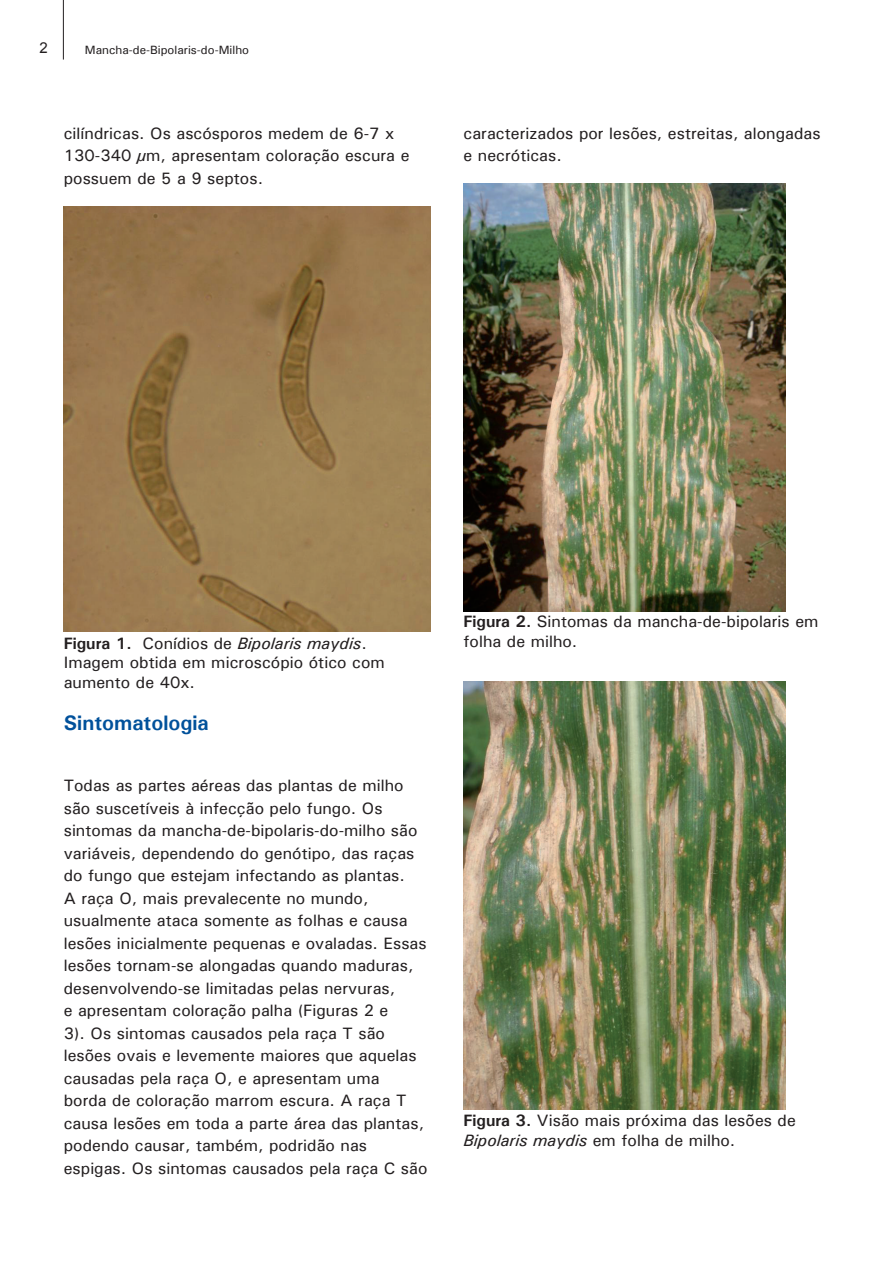
<style>
.page{position:relative;width:893px;height:1263px;background:#fff}
.page>*{position:absolute;margin:0;border:0;box-sizing:border-box;transform-origin:0 0}
.t1{font:700 21px "Univers";color:#01519b}
.t2{font:16.5px/22.5px "Univers";color:#231f20}
.t3{font:15px "Arial";color:#231f20}
.t4{font:12px "Univers";color:#231f20}
.s1{font-weight:700}
.s2{font-style:italic}
</style>
<div class="page">
<hr style="left:63px;top:0;width:1px;height:60px;background:#231f20">
<img style="left:64px;top:206px;width:366px;height:425px">
<img style="left:463px;top:184px;width:322px;height:427px">
<img style="left:464px;top:682px;width:321px;height:427px">
<p class="t3" style="left:40px;top:38px;width:10px">2</p>
<p class="t4" style="left:85px;top:42px;width:166px">Mancha-de-Bipolaris-do-Milho</p>
<p class="t2" style="left:64px;top:121px;width:347px">cilíndricas. Os ascósporos medem de 6-7 x<br>130-340 µm, apresentam coloração escura e possuem de 5 a 9 septos.</p>
<p class="t2" style="left:463px;top:121px;width:359px">caracterizados por lesões, estreitas, alongadas e necróticas.</p>
<p class="t2" style="left:64px;top:633px;width:323px;line-height:19.8px"><span class="s1">Figura 1.</span> Conídios de <span class="s2">Bipolaris maydis</span>.<br>Imagem obtida em microscópio ótico com aumento de 40x.</p>
<p class="t1" style="left:64px;top:710px;width:146px">Sintomatologia</p>
<p class="t2" style="left:64px;top:774px;width:365px">Todas as partes aéreas das plantas de milho são suscetíveis à infecção pelo fungo. Os sintomas da mancha-de-bipolaris-do-milho são variáveis, dependendo do genótipo, das raças do fungo que estejam infectando as plantas.<br>A raça O, mais prevalecente no mundo, usualmente ataca somente as folhas e causa lesões inicialmente pequenas e ovaladas. Essas lesões tornam-se alongadas quando maduras, desenvolvendo-se limitadas pelas nervuras,<br>e apresentam coloração palha (Figuras 2 e<br>3). Os sintomas causados pela raça T são lesões ovais e levemente maiores que aquelas causadas pela raça O, e apresentam uma<br>borda de coloração marrom escura. A raça T causa lesões em toda a parte área das plantas, podendo causar, também, podridão nas espigas. Os sintomas causados pela raça C são</p>
<p class="t2" style="left:463px;top:611px;width:357px;line-height:19.8px"><span class="s1">Figura 2.</span> Sintomas da mancha-de-bipolaris em folha de milho.</p>
<p class="t2" style="left:463px;top:1110px;width:334px;line-height:19.8px"><span class="s1">Figura 3.</span> Visão mais próxima das lesões de<br><span class="s2">Bipolaris maydis</span> em folha de milho.</p>
</div>
